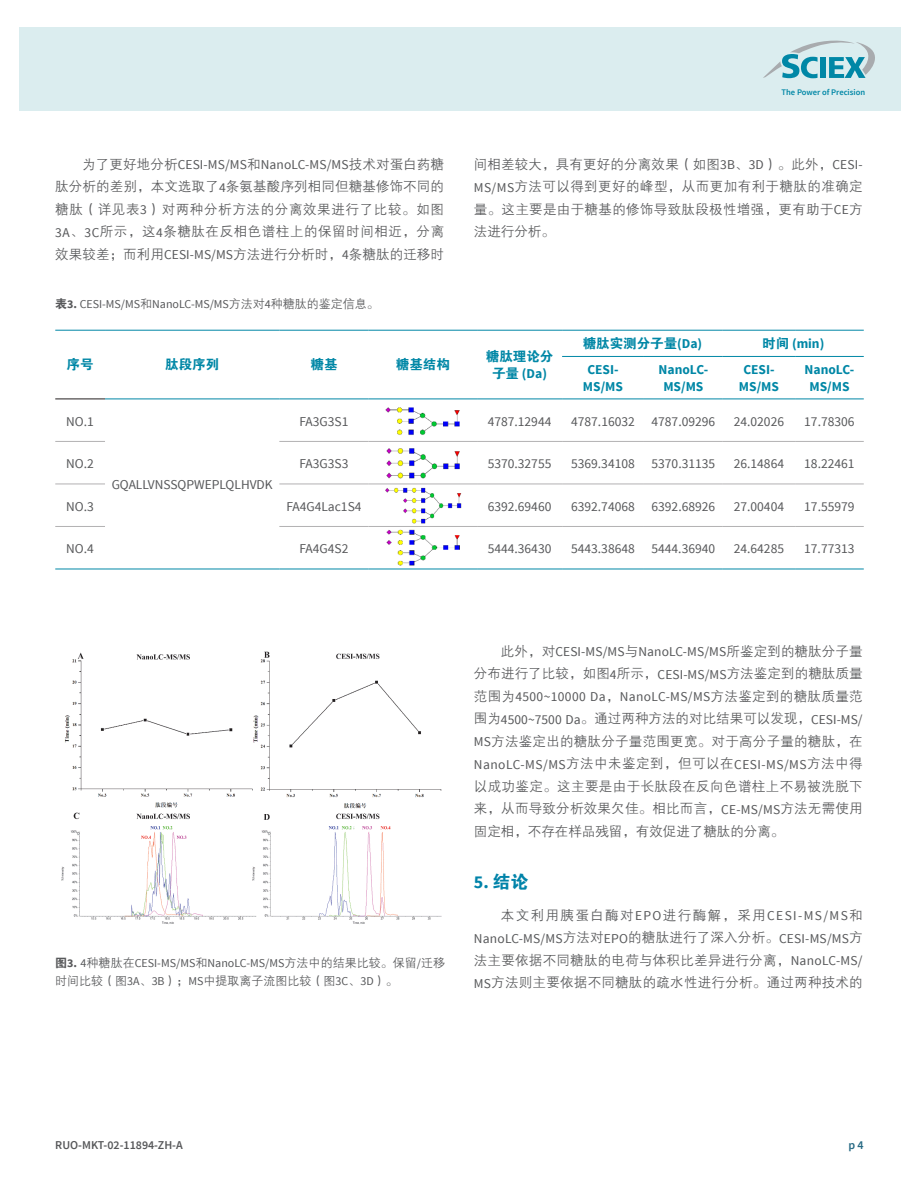
<style>
.page{position:relative;width:918px;height:1188px;background:#fff}
.page>*{position:absolute;margin:0;border:0;box-sizing:border-box;transform-origin:0 0}
.t1{font:700 18px "Source Sans Pro";color:#0083a9}
.t2{font:13.65px "Calibri";color:#000}
.t3{font:13.5px/22.5px "FZZDXK GBK1 0";letter-spacing:.02em;color:#57585a;text-align:justify}
.t4{font:13.5px "Source Sans Pro";color:#57585a}
.t5{font:700 13.5px/16.2px "Source Sans Pro";color:#0087a6;text-align:center}
.t6{font:13.5px "Source Sans Pro";letter-spacing:.025em;color:#57585a}
.t7{font:13.5px "Source Sans Pro";letter-spacing:.035em;color:#57585a}
.t8{font:13.5px "FZZDXK GBK1 0";letter-spacing:.105em;color:#57585a}
.t9{font:13.5px "FZDHTK GBK1 0";color:#0087a6}
.t10{font:12px "Source Sans Pro";color:#57585a}
.t11{font:12px "FZZDXK GBK1 0";color:#57585a}
.t12{font:600 12px "Source Sans Pro";color:#57585a}
.t13{font:600 12px "Source Sans Pro";color:#266983}
.t14{font:600 8.55px "Source Sans Pro";color:#0087a6}
.s1{font-family:"FZZDXK GBK1 0"}
.s2{font-family:"Source Sans Pro"}
.s3{font-family:"FZDHTK GBK1 0"}
.s4{font-weight:700}
.s5{font-family:"FZDHTK GBK1 0";font-weight:400}
.s6{font-family:"Source Sans Pro";font-weight:700}
</style>
<div class="page">
<div style="left:19px;top:27px;width:881px;height:84px;background:#dbedef"></div>
<svg style="left:763px;top:41px;width:112px;height:37px"></svg>
<hr style="left:55px;top:399px;width:50px;height:1px;background:#231f20">
<hr style="left:105px;top:399px;width:174px;height:1px;background:#0087a6">
<hr style="left:279px;top:399px;width:90px;height:1px;background:#0087a6">
<hr style="left:369px;top:399px;width:108px;height:1px;background:#0087a6">
<hr style="left:477px;top:399px;width:85px;height:1px;background:#0087a6">
<hr style="left:562px;top:356px;width:82px;height:1px;background:#0087a6">
<hr style="left:644px;top:356px;width:79px;height:1px;background:#0087a6">
<hr style="left:723px;top:356px;width:72px;height:1px;background:#0087a6">
<hr style="left:795px;top:356px;width:69px;height:1px;background:#0087a6">
<hr style="left:562px;top:399px;width:82px;height:1px;background:#0087a6">
<hr style="left:644px;top:399px;width:79px;height:1px;background:#0087a6">
<hr style="left:723px;top:399px;width:72px;height:1px;background:#0087a6">
<hr style="left:795px;top:399px;width:69px;height:1px;background:#0087a6">
<hr style="left:105px;top:569px;width:174px;height:1px;background:#0087a6">
<hr style="left:55px;top:569px;width:50px;height:1px;background:#0087a6">
<hr style="left:279px;top:569px;width:90px;height:1px;background:#0087a6">
<hr style="left:369px;top:569px;width:108px;height:1px;background:#0087a6">
<hr style="left:477px;top:569px;width:85px;height:1px;background:#0087a6">
<hr style="left:562px;top:569px;width:82px;height:1px;background:#0087a6">
<hr style="left:644px;top:569px;width:79px;height:1px;background:#0087a6">
<hr style="left:723px;top:569px;width:72px;height:1px;background:#0087a6">
<hr style="left:795px;top:569px;width:69px;height:1px;background:#0087a6">
<hr style="left:55px;top:441px;width:50px;height:1px;background:#b2b1b2">
<hr style="left:279px;top:441px;width:90px;height:1px;background:#b2b1b2">
<hr style="left:369px;top:441px;width:108px;height:1px;background:#b2b1b2">
<hr style="left:477px;top:441px;width:85px;height:1px;background:#b2b1b2">
<hr style="left:562px;top:441px;width:82px;height:1px;background:#b2b1b2">
<hr style="left:644px;top:441px;width:79px;height:1px;background:#b2b1b2">
<hr style="left:723px;top:441px;width:72px;height:1px;background:#b2b1b2">
<hr style="left:795px;top:441px;width:69px;height:1px;background:#b2b1b2">
<hr style="left:55px;top:484px;width:50px;height:1px;background:#b2b1b2">
<hr style="left:279px;top:484px;width:90px;height:1px;background:#b2b1b2">
<hr style="left:369px;top:484px;width:108px;height:1px;background:#b2b1b2">
<hr style="left:477px;top:484px;width:85px;height:1px;background:#b2b1b2">
<hr style="left:562px;top:484px;width:82px;height:1px;background:#b2b1b2">
<hr style="left:644px;top:484px;width:79px;height:1px;background:#b2b1b2">
<hr style="left:723px;top:484px;width:72px;height:1px;background:#b2b1b2">
<hr style="left:795px;top:484px;width:69px;height:1px;background:#b2b1b2">
<hr style="left:55px;top:526px;width:50px;height:1px;background:#b2b1b2">
<hr style="left:279px;top:526px;width:90px;height:1px;background:#b2b1b2">
<hr style="left:369px;top:526px;width:108px;height:1px;background:#b2b1b2">
<hr style="left:477px;top:526px;width:85px;height:1px;background:#b2b1b2">
<hr style="left:562px;top:526px;width:82px;height:1px;background:#b2b1b2">
<hr style="left:644px;top:526px;width:79px;height:1px;background:#b2b1b2">
<hr style="left:723px;top:526px;width:72px;height:1px;background:#b2b1b2">
<hr style="left:795px;top:526px;width:69px;height:1px;background:#b2b1b2">
<hr style="left:55px;top:330px;width:50px;height:1px;background:#0087a6">
<hr style="left:105px;top:330px;width:174px;height:1px;background:#0087a6">
<hr style="left:279px;top:330px;width:90px;height:1px;background:#0087a6">
<hr style="left:369px;top:330px;width:108px;height:1px;background:#0087a6">
<hr style="left:477px;top:330px;width:85px;height:1px;background:#0087a6">
<hr style="left:562px;top:330px;width:82px;height:1px;background:#0087a6">
<hr style="left:644px;top:330px;width:79px;height:1px;background:#0087a6">
<hr style="left:723px;top:330px;width:72px;height:1px;background:#0087a6">
<hr style="left:795px;top:330px;width:69px;height:1px;background:#0087a6">
<img style="left:385px;top:407px;width:75px;height:28px">
<img style="left:386px;top:448px;width:74px;height:31px">
<img style="left:385px;top:487px;width:77px;height:37px">
<img style="left:386px;top:529px;width:74px;height:37px">
<img style="left:61px;top:651px;width:381px;height:273px">
<p class="t4" style="left:82px;top:157px;width:363px"><span class="s1">为了更好地分析</span>CESI-MS/MS<span class="s1">和</span>NanoLC-MS/MS<span class="s1">技术对蛋白药糖</span></p>
<p class="t3" style="left:55px;top:176px;width:390px">肽分析的差别，本文选取了<span class="s2">4</span>条氨基酸序列相同但糖基修饰不同的糖肽（详见表<span class="s2">3</span>）对两种分析方法的分离效果进行了比较。如图<span class="s2">3A</span>、<span class="s2">3C</span>所示，这<span class="s2">4</span>条糖肽在反相色谱柱上的保留时间相近，分离效果较差；而利用<span class="s2">CESI-MS/MS</span>方法进行分析时，<span class="s2">4</span>条糖肽的迁移时</p>
<p class="t10" style="left:55px;top:297px;width:325px"><span class="s3">表</span><span class="s4">3.</span> CESI-MS/MS<span class="s1">和</span>NanoLC-MS/MS<span class="s1">方法对</span>4<span class="s1">种糖肽的鉴定信息。</span></p>
<p class="t9" style="left:67px;top:357px;width:28px">序号</p>
<p class="t9" style="left:165px;top:357px;width:55px">肽段序列</p>
<p class="t9" style="left:310px;top:357px;width:28px">糖基</p>
<p class="t9" style="left:396px;top:357px;width:55px">糖基结构</p>
<p class="t14" style="left:782px;top:86px;width:85px">The Power of Precision</p>
<p class="t3" style="left:474px;top:153px;width:390px">间相差较大，具有更好的分离效果（如图<span class="s2">3B</span>、<span class="s2">3D</span>）。此外，<span class="s2">CESI-MS/MS</span>方法可以得到更好的峰型，从而更加有利于糖肽的准确定量。这主要是由于糖基的修饰导致肽段极性增强，更有助于<span class="s2">CE</span>方法进行分析。</p>
<p class="t9" style="left:486px;top:349px;width:69px">糖肽理论分</p>
<p class="t5" style="left:492px;top:365px;width:56px"><span class="s5">子量</span> (Da)</p>
<p class="t9" style="left:583px;top:336px;width:121px">糖肽实测分子量<span class="s6">(Da)</span></p>
<p class="t5" style="left:762px;top:336px;width:64px"><span class="s5">时间</span> (min)</p>
<p class="t5" style="left:583px;top:362px;width:42px">CESI-<br>MS/MS</p>
<p class="t5" style="left:659px;top:362px;width:51px">NanoLC-<br>MS/MS</p>
<p class="t5" style="left:739px;top:362px;width:42px">CESI-<br>MS/MS</p>
<p class="t5" style="left:805px;top:362px;width:51px">NanoLC-<br>MS/MS</p>
<p class="t4" style="left:66px;top:413px;width:29px">NO.1</p>
<p class="t4" style="left:300px;top:413px;width:50px">FA3G3S1</p>
<p class="t4" style="left:488px;top:413px;width:65px">4787.12944</p>
<p class="t4" style="left:571px;top:413px;width:146px">4787.16032 4787.09296</p>
<p class="t4" style="left:734px;top:413px;width:52px">24.02026</p>
<p class="t4" style="left:804px;top:413px;width:52px">17.78306</p>
<p class="t4" style="left:66px;top:455px;width:29px">NO.2</p>
<p class="t4" style="left:300px;top:455px;width:50px">FA3G3S3</p>
<p class="t4" style="left:488px;top:455px;width:65px">5370.32755</p>
<p class="t4" style="left:571px;top:455px;width:146px">5369.34108 5370.31135</p>
<p class="t4" style="left:734px;top:455px;width:52px">26.14864</p>
<p class="t4" style="left:804px;top:455px;width:52px">18.22461</p>
<p class="t4" style="left:66px;top:498px;width:29px">NO.3</p>
<p class="t4" style="left:286px;top:498px;width:77px">FA4G4Lac1S4</p>
<p class="t4" style="left:488px;top:498px;width:65px">6392.69460</p>
<p class="t4" style="left:571px;top:498px;width:146px">6392.74068 6392.68926</p>
<p class="t4" style="left:734px;top:498px;width:52px">27.00404</p>
<p class="t4" style="left:804px;top:498px;width:52px">17.55979</p>
<p class="t4" style="left:66px;top:540px;width:29px">NO.4</p>
<p class="t4" style="left:300px;top:540px;width:50px">FA4G4S2</p>
<p class="t4" style="left:488px;top:540px;width:65px">5444.36430</p>
<p class="t4" style="left:571px;top:540px;width:146px">5443.38648 5444.36940</p>
<p class="t4" style="left:734px;top:540px;width:52px">24.64285</p>
<p class="t4" style="left:804px;top:540px;width:52px">17.77313</p>
<p class="t4" style="left:112px;top:476px;width:162px">GQALLVNSSQPWEPLQLHVDK</p>
<p class="t2" style="left:249px;top:952px;width:50px">Picture 3</p>
<p class="t10" style="left:55px;top:956px;width:391px"><span class="s3">图</span><span class="s4">3.</span> 4<span class="s1">种糖肽在</span>CESI-MS/MS<span class="s1">和</span>NanoLC-MS/MS<span class="s1">方法中的结果比较。保留</span>/<span class="s1">迁移</span></p>
<p class="t11" style="left:55px;top:974px;width:344px">时间比较（图<span class="s2">3A</span>、<span class="s2">3B</span>）；<span class="s2">MS</span>中提取离子流图比较（图<span class="s2">3C</span>、<span class="s2">3D</span>）。</p>
<p class="t4" style="left:501px;top:643px;width:363px"><span class="s1">此外，对</span>CESI-MS/MS<span class="s1">与</span>NanoLC-MS/MS<span class="s1">所鉴定到的糖肽分子量</span></p>
<p class="t3" style="left:474px;top:662px;width:390px">分布进行了比较，如图<span class="s2">4</span>所示，<span class="s2">CESI-MS/MS</span>方法鉴定到的糖肽质量</p>
<p class="t6" style="left:474px;top:688px;width:390px"><span class="s1">范围为</span>4500~10000 Da<span class="s1">，</span>NanoLC-MS/MS<span class="s1">方法鉴定到的糖肽质量范</span></p>
<p class="t3" style="left:474px;top:708px;width:390px">围为<span class="s2">4500~7500 Da</span>。通过两种方法的对比结果可以发现，<span class="s2">CESI-MS/<br>MS</span>方法鉴定出的糖肽分子量范围更宽。对于高分子量的糖肽，在</p>
<p class="t7" style="left:474px;top:756px;width:390px">NanoLC-MS/MS<span class="s1">方法中未鉴定到，但可以在</span>CESI-MS/MS<span class="s1">方法中得</span></p>
<p class="t3" style="left:474px;top:775px;width:390px">以成功鉴定。这主要是由于长肽段在反向色谱柱上不易被洗脱下来，从而导致分析效果欠佳。相比而言，<span class="s2">CE-MS/MS</span>方法无需使用固定相，不存在样品残留，有效促进了糖肽的分离。</p>
<h1 class="t1" style="left:474px;top:870px;width:56px">5. <span class="s5">结论</span></h1>
<p class="t8" style="left:501px;top:907px;width:363px">本文利用胰蛋白酶对<span class="s2">EPO</span>进行酶解，采用<span class="s2">CESI-MS/MS</span>和</p>
<p class="t4" style="left:474px;top:930px;width:390px">NanoLC-MS/MS<span class="s1">方法对</span>EPO<span class="s1">的糖肽进行了深入分析。</span>CESI-MS/MS<span class="s1">方</span></p>
<p class="t3" style="left:474px;top:949px;width:390px">法主要依据不同糖肽的电荷与体积比差异进行分离，<span class="s2">NanoLC-MS/<br>MS</span>方法则主要依据不同糖肽的疏水性进行分析。通过两种技术的</p>
<p class="t12" style="left:55px;top:1137px;width:129px">RUO-MKT-02-11894-ZH-A</p>
<p class="t13" style="left:848px;top:1137px;width:17px">p 4</p>
</div>
